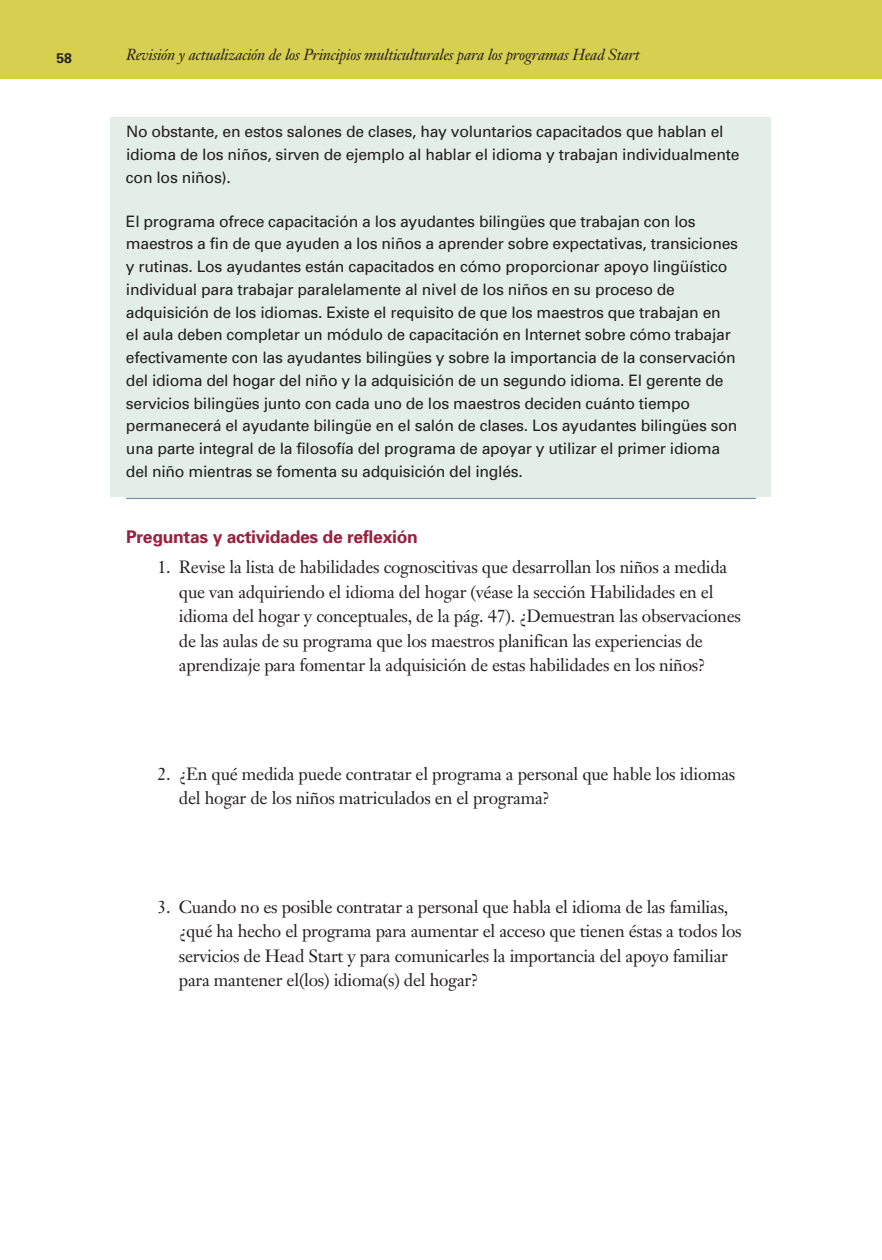
<style>
.page{position:relative;width:882px;height:1260px;background:#fff}
.page>*{position:absolute;margin:0;border:0;box-sizing:border-box;transform-origin:0 0}
.t1{font:17.5px/24.5px "Janson Text";letter-spacing:-.015em;color:#231f20}
.t2{font:700 17.5px "Univers";letter-spacing:-.015em;color:#99203f}
.t3{font:15.75px/22.8px "Univers";letter-spacing:-.015em;color:#231f20}
.t4{font:italic 15.75px "Janson Text";letter-spacing:-.015em;color:#231f20}
.t5{font:700 14px "Univers";color:#231f20}
</style>
<div class="page">
<div style="left:110px;top:117px;width:661px;height:379px;background:#e3efe6"></div>
<div style="left:0;top:0;width:882px;height:79px;background:#d7cf50"></div>
<hr style="left:126px;top:498px;width:630px;height:1px;background:#4e7992">
<p class="t5" style="left:57px;top:53px;width:17px">58</p>
<p class="t4" style="left:126px;top:49px;width:515px">Revisión y actualización de los Principios multiculturales para los programas Head Start</p>
<p class="t3" style="left:126px;top:122px;width:615px">No obstante, en estos salones de clases, hay voluntarios capacitados que hablan el idioma de los niños, sirven de ejemplo al hablar el idioma y trabajan individualmente con los niños).</p>
<p class="t3" style="left:126px;top:211px;width:614px">El programa ofrece capacitación a los ayudantes bilingües que trabajan con los maestros a fin de que ayuden a los niños a aprender sobre expectativas, transiciones y rutinas. Los ayudantes están capacitados en cómo proporcionar apoyo lingüístico individual para trabajar paralelamente al nivel de los niños en su proceso de adquisición de los idiomas. Existe el requisito de que los maestros que trabajan en<br>el aula deben completar un módulo de capacitación en Internet sobre cómo trabajar efectivamente con las ayudantes bilingües y sobre la importancia de la conservación del idioma del hogar del niño y la adquisición de un segundo idioma. El gerente de servicios bilingües junto con cada uno de los maestros deciden cuánto tiempo permanecerá el ayudante bilingüe en el salón de clases. Los ayudantes bilingües son una parte integral de la filosofía del programa de apoyar y utilizar el primer idioma del niño mientras se fomenta su adquisición del inglés.</p>
<h2 class="t2" style="left:126px;top:531px;width:293px">Preguntas y actividades de reflexión</h2>
<p class="t1" style="left:179px;top:557px;width:564px;text-indent:-21px">1. Revise la lista de habilidades cognoscitivas que desarrollan los niños a medida que van adquiriendo el idioma del hogar (véase la sección Habilidades en el idioma del hogar y conceptuales, de la pág. 47). ¿Demuestran las observaciones de las aulas de su programa que los maestros planifican las experiencias de aprendizaje para fomentar la adquisición de estas habilidades en los niños?</p>
<p class="t1" style="left:179px;top:763px;width:558px;text-indent:-21px">2. ¿En qué medida puede contratar el programa a personal que hable los idiomas del hogar de los niños matriculados en el programa?</p>
<p class="t1" style="left:179px;top:896px;width:564px;text-indent:-21px">3. Cuando no es posible contratar a personal que habla el idioma de las familias, ¿qué ha hecho el programa para aumentar el acceso que tienen éstas a todos los servicios de Head Start y para comunicarles la importancia del apoyo familiar para mantener el(los) idioma(s) del hogar?</p>
</div>
